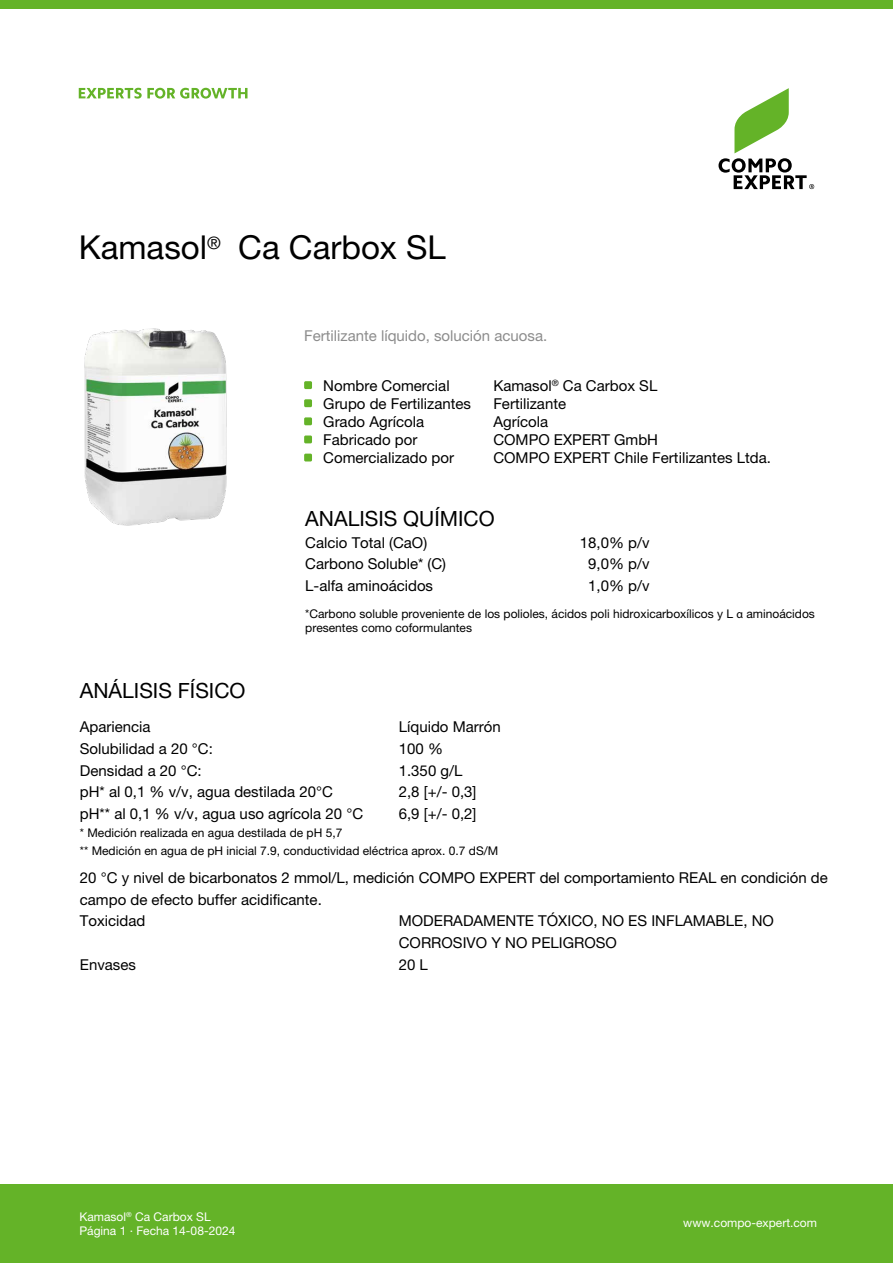
<style>
.page{position:relative;width:893px;height:1263px;background:#fff}
.page>*{position:absolute;margin:0;border:0;box-sizing:border-box;transform-origin:0 0}
.t1{font:33px "Helvetica Neue";color:#000}
.t2{font:21px "Helvetica Neue";color:#000}
.t3{font:15px/21.8px "Helvetica Neue";color:#000}
.t4{font:15px "Helvetica Neue";color:#8c8c8c}
.t5{font:12px/18px "Helvetica Neue";color:#000}
.t6{font:12px/14.4px "Helvetica Neue";color:#fff}
.s1{font-family:"Myriad Pro"}
</style>
<div class="page">
<div style="left:0;top:0;width:893px;height:9px;background:#64b328"></div>
<svg style="left:79px;top:88px;width:168px;height:11px"></svg>
<div style="left:0;top:1184px;width:893px;height:79px;background:#64b328"></div>
<svg style="left:718px;top:88px;width:96px;height:101px"></svg>
<div style="left:304px;top:381px;width:8px;height:8px;background:#64b328;border-radius:2px"></div>
<div style="left:304px;top:399px;width:8px;height:8px;background:#64b328;border-radius:2px"></div>
<div style="left:304px;top:454px;width:8px;height:7px;background:#64b328;border-radius:2px"></div>
<div style="left:304px;top:417px;width:8px;height:8px;background:#64b328;border-radius:2px"></div>
<div style="left:304px;top:435px;width:8px;height:8px;background:#64b328;border-radius:2px"></div>
<img style="left:84px;top:328px;width:143px;height:198px">
<h1 class="t1" style="left:79px;top:228px;width:369px">Kamasol<sup>®</sup> Ca Carbox SL</h1>
<p class="t4" style="left:304px;top:326px;width:245px">Fertilizante líquido, solución acuosa.</p>
<p class="t3" style="left:323px;top:375px;width:128px">Nombre Comercial</p>
<p class="t3" style="left:493px;top:375px;width:165px">Kamasol<sup>®</sup> Ca Carbox SL</p>
<p class="t3" style="left:323px;top:393px;width:149px">Grupo de Fertilizantes</p>
<p class="t3" style="left:493px;top:393px;width:74px">Fertilizante</p>
<p class="t3" style="left:323px;top:411px;width:102px">Grado Agrícola</p>
<p class="t3" style="left:493px;top:411px;width:56px">Agrícola</p>
<p class="t3" style="left:323px;top:429px;width:96px">Fabricado por</p>
<p class="t3" style="left:493px;top:429px;width:166px">COMPO EXPERT GmbH</p>
<p class="t3" style="left:323px;top:447px;width:132px">Comercializado por</p>
<p class="t3" style="left:493px;top:447px;width:279px">COMPO EXPERT Chile Fertilizantes Ltda.</p>
<h2 class="t2" style="left:305px;top:506px;width:191px">ANALISIS QUÍMICO</h2>
<p class="t3" style="left:305px;top:531px;width:123px">Calcio Total (CaO)</p>
<p class="t3" style="left:580px;top:531px;width:71px">18,0% p/v</p>
<p class="t3" style="left:305px;top:553px;width:142px">Carbono Soluble* (C)</p>
<p class="t3" style="left:588px;top:553px;width:63px">9,0% p/v</p>
<p class="t3" style="left:305px;top:575px;width:129px">L-alfa aminoácidos</p>
<p class="t3" style="left:588px;top:575px;width:63px">1,0% p/v</p>
<p class="t5" style="left:305px;top:607px;width:511px;line-height:13.5px">*Carbono soluble proveniente de los polioles, ácidos poli hidroxicarboxílicos y L <span class="s1">α</span> aminoácidos presentes como coformulantes</p>
<h2 class="t2" style="left:80px;top:678px;width:167px">ANÁLISIS FÍSICO</h2>
<p class="t3" style="left:80px;top:716px;width:72px">Apariencia</p>
<p class="t3" style="left:399px;top:716px;width:103px">Líquido Marrón</p>
<p class="t3" style="left:80px;top:737px;width:134px">Solubilidad a 20 °C:</p>
<p class="t3" style="left:399px;top:737px;width:46px">100 %</p>
<p class="t3" style="left:80px;top:759px;width:123px">Densidad a 20 °C:</p>
<p class="t3" style="left:399px;top:759px;width:65px">1.350 g/L</p>
<p class="t3" style="left:80px;top:781px;width:255px">pH* al 0,1 % v/v, agua destilada 20°C</p>
<p class="t3" style="left:399px;top:781px;width:79px">2,8 [+/- 0,3]</p>
<p class="t3" style="left:80px;top:803px;width:285px">pH** al 0,1 % v/v, agua uso agrícola 20 °C</p>
<p class="t3" style="left:399px;top:803px;width:79px">6,9 [+/- 0,2]</p>
<p class="t5" style="left:80px;top:823px;width:420px">* Medición realizada en agua destilada de pH 5,7<br>** Medición en agua de pH inicial 7.9, conductividad eléctrica aprox. 0.7 dS/M</p>
<p class="t3" style="left:80px;top:866px;width:749px">20 °C y nivel de bicarbonatos 2 mmol/L, medición COMPO EXPERT del comportamiento REAL en condición de campo de efecto buffer acidificante.<br>Toxicidad</p>
<p class="t3" style="left:399px;top:910px;width:377px">MODERADAMENTE TÓXICO, NO ES INFLAMABLE, NO<br>CORROSIVO Y NO PELIGROSO</p>
<p class="t3" style="left:80px;top:953px;width:58px">Envases</p>
<p class="t3" style="left:399px;top:953px;width:31px">20 L</p>
<p class="t6" style="left:80px;top:1209px;width:157px">Kamasol<sup>®</sup> Ca Carbox SL<br>Página 1 · Fecha 14-08-2024</p>
<p class="t6" style="left:683px;top:1215px;width:135px">www.compo-expert.com</p>
</div>
